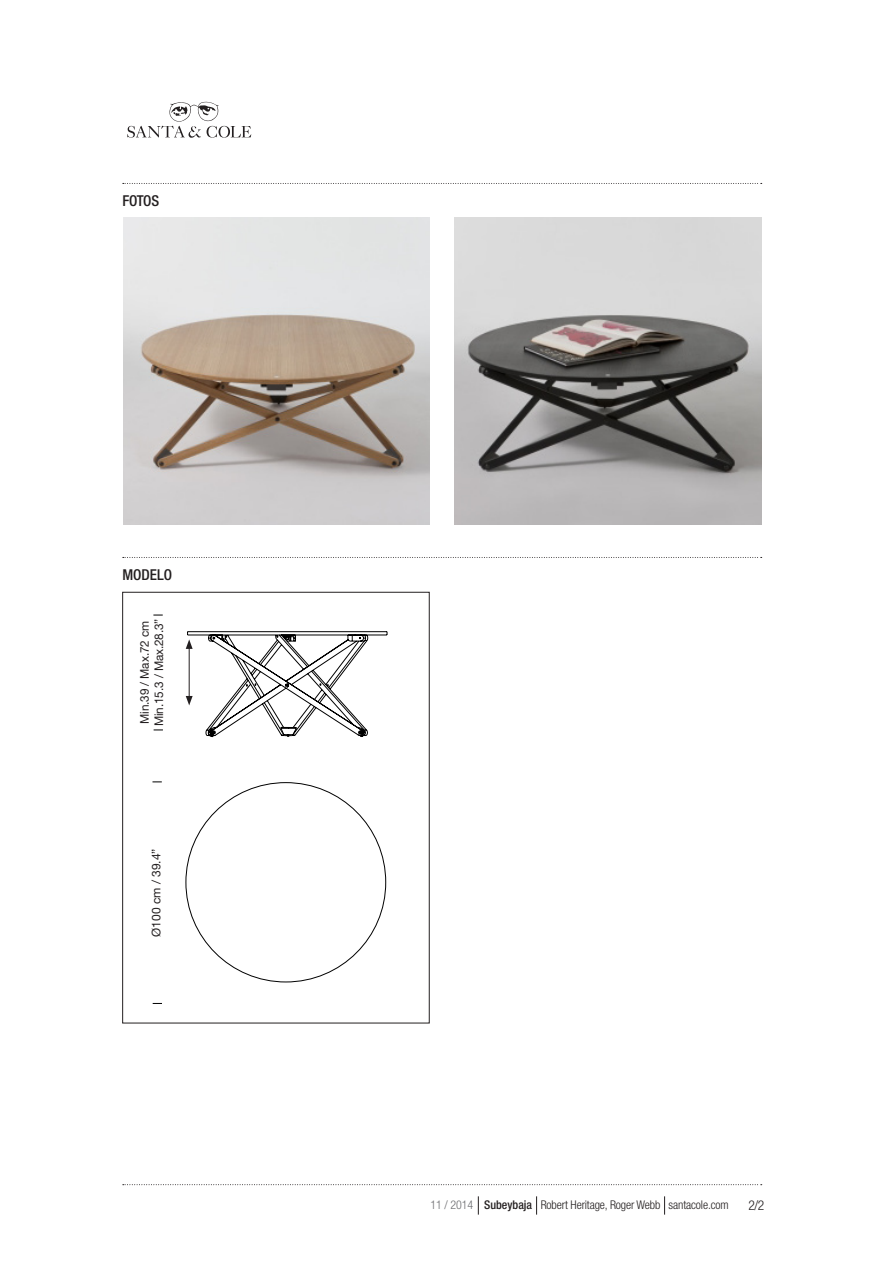
<style>
.page{position:relative;width:893px;height:1263px;background:#fff}
.page>*{position:absolute;margin:0;border:0;box-sizing:border-box;transform-origin:0 0}
.t1{font:500 condensed 15px "Helvetica Neue LT Std";color:#231f20}
.t2{font:300 condensed 13.5px "Helvetica Neue LT Std";color:#231f20}
.t3{font:300 condensed 12px "Helvetica Neue LT Std";letter-spacing:-.01em;color:#231f20}
.COTA{font:12px "Helvetica Neue LT Std";letter-spacing:-.01em;color:#231f20}
.s1{color:#6c6d70}
.s2{font-weight:500}
</style>
<div class="page">
<svg style="left:123px;top:183px;width:639px;height:1px"></svg>
<svg style="left:123px;top:1184px;width:639px;height:1px"></svg>
<svg style="left:123px;top:557px;width:639px;height:1px"></svg>
<div style="left:122px;top:592px;width:307px;height:431px;border:1px solid #231f20"></div>
<svg style="left:127px;top:102px;width:124px;height:36px"></svg>
<img style="left:123px;top:217px;width:307px;height:308px">
<img style="left:455px;top:217px;width:306px;height:308px">
<svg style="left:186px;top:737px;width:200px;height:245px"></svg>
<svg style="left:186px;top:631px;width:201px;height:106px"></svg>
<svg style="left:664px;top:1196px;width:1px;height:18px"></svg>
<svg style="left:536px;top:1196px;width:1px;height:18px"></svg>
<svg style="left:478px;top:1196px;width:1px;height:18px"></svg>
<p class="t1" style="left:122px;top:191px;width:38px">FOTOS</p>
<p class="t1" style="left:122px;top:566px;width:51px">MODELO</p>
<p class="COTA" style="left:137px;top:724px;width:104px;rotate:-90deg">Min.39 / Max.72 cm</p>
<p class="COTA" style="left:152px;top:726px;width:109px;rotate:-90deg">Min.15.3 / Max.28.3”</p>
<p class="COTA" style="left:149px;top:937px;width:90px;rotate:-90deg">Ø100 cm / 39.4”</p>
<p class="t3" style="left:430px;top:1198px;width:300px"><span class="s1">11 / 2014</span> <span class="s2">Subeybaja</span> Robert Heritage, Roger Webb santacole.com</p>
<p class="t2" style="left:749px;top:1198px;width:17px">2/2</p>
</div>
